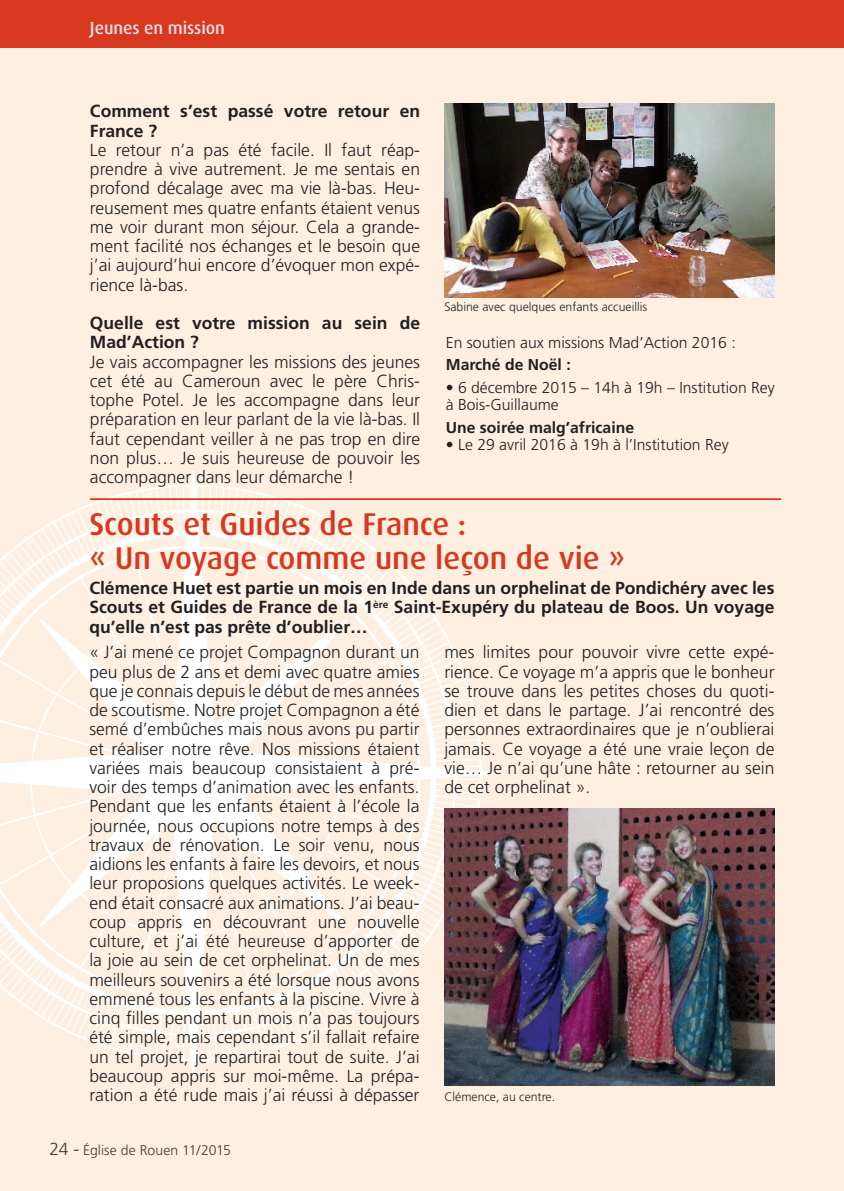
<style>
.page{position:relative;width:844px;height:1191px;background:#fff}
.page>*{position:absolute;margin:0;border:0;box-sizing:border-box;transform-origin:0 0}
.t1{font:500 31.5px/33.2px "Dax";color:#d8381e}
.t2{font:300 17.5px/19.2px "Frutiger";color:#231f20;text-align:justify}
.t3{font:700 17.5px/19.2px "Frutiger";color:#231f20}
.t4{font:500 17.5px "Dax";letter-spacing:-.005em;color:#e1dee5}
.t5{font:300 15.75px/17.5px "Frutiger";color:#231f20}
.t6{font:700 15.75px "Frutiger";color:#231f20}
.t7{font:300 14px "Frutiger";letter-spacing:.005em;color:#231f20}
.t8{font:300 12.25px "Frutiger";color:#231f20}
.s1{font-size:17.5px}
</style>
<div class="page">
<div style="left:0;top:47px;width:843px;height:1144px;background:#feefe1"></div>
<div style="left:50px;top:1142px;width:28px;height:12px;background:#feefe1"></div>
<div style="left:79px;top:1142px;width:151px;height:15px;background:#feefe1"></div>
<svg style="left:0;top:470px;width:496px;height:605px"></svg>
<div style="left:0;top:0;width:843px;height:47px;background:#d8381e"></div>
<img style="left:444px;top:809px;width:330px;height:276px">
<img style="left:444px;top:104px;width:330px;height:194px">
<hr style="left:90px;top:498px;width:690px;height:2px;background:#d8381e">
<p class="t4" style="left:90px;top:18px;width:136px">Jeunes en mission</p>
<p class="t3" style="left:90px;top:102px;width:331px">Comment s’est passé votre retour en<br>France ?</p>
<p class="t2" style="left:90px;top:140px;width:331px">Le retour n’a pas été facile. Il faut réap&shy;prendre à vive autrement. Je me sentais en profond décalage avec ma vie là-bas. Heu&shy;reusement mes quatre enfants étaient venus me voir durant mon séjour. Cela a grande&shy;ment facilité nos échanges et le besoin que j’ai aujourd’hui encore d’évoquer mon expé&shy;rience là-bas.</p>
<p class="t3" style="left:90px;top:313px;width:331px">Quelle est votre mission au sein de<br>Mad’Action ?</p>
<p class="t2" style="left:90px;top:352px;width:331px">Je vais accompagner les missions des jeunes cet été au Cameroun avec le père Chris&shy;tophe Potel. Je les accompagne dans leur préparation en leur parlant de la vie là-bas. Il faut cependant veiller à ne pas trop en dire non plus… Je suis heureuse de pouvoir les accompagner dans leur démarche !</p>
<p class="t8" style="left:444px;top:300px;width:204px">Sabine avec quelques enfants accueillis</p>
<p class="t5" style="left:445px;top:334px;width:291px">En soutien aux missions Mad’Action 2016 :</p>
<p class="t6" style="left:445px;top:355px;width:126px">Marché de Noël :</p>
<p class="t5" style="left:445px;top:379px;width:330px">• 6 décembre 2015 – 14h à 19h – Institution Rey à Bois-Guillaume</p>
<p class="t6" style="left:445px;top:418px;width:190px">Une soirée malg’africaine</p>
<p class="t5" style="left:445px;top:436px;width:284px">• Le 29 avril 2016 à 19h à l’Institution Rey</p>
<h1 class="t1" style="left:89px;top:508px;width:537px">Scouts et Guides de France :<br>« Un voyage comme une leçon de vie »</h1>
<p class="t3" style="left:89px;top:578px;width:686px;text-align:justify">Clémence Huet est partie un mois en Inde dans un orphelinat de Pondichéry avec les Scouts et Guides de France de la 1<sup>ère</sup> Saint-Exupéry du plateau de Boos. Un voyage qu’elle n’est pas prête d’oublier…</p>
<p class="t2" style="left:89px;top:643px;width:331px">« J’ai mené ce projet Compagnon durant un peu plus de 2 ans et demi avec quatre amies que je connais depuis le début de mes années de scoutisme. Notre projet Compagnon a été semé d’embûches mais nous avons pu partir et réaliser notre rêve. Nos missions étaient variées mais beaucoup consistaient à pré&shy;voir des temps d’animation avec les enfants.<br>Pendant que les enfants étaient à l’école la journée, nous occupions notre temps à des travaux de rénovation. Le soir venu, nous aidions les enfants à faire les devoirs, et nous leur proposions quelques activités. Le week&shy;end était consacré aux animations. J’ai beau&shy;coup appris en découvrant une nouvelle culture, et j’ai été heureuse d’apporter de la joie au sein de cet orphelinat. Un de mes meilleurs souvenirs a été lorsque nous avons emmené tous les enfants à la piscine. Vivre à cinq filles pendant un mois n’a pas toujours été simple, mais cependant s’il fallait refaire un tel projet, je repartirai tout de suite. J’ai beaucoup appris sur moi-même. La prépa&shy;ration a été rude mais j’ai réussi à dépasser</p>
<p class="t2" style="left:444px;top:643px;width:331px">mes limites pour pouvoir vivre cette expé&shy;rience. Ce voyage m’a appris que le bonheur se trouve dans les petites choses du quoti&shy;dien et dans le partage. J’ai rencontré des personnes extraordinaires que je n’oublierai jamais. Ce voyage a été une vraie leçon de vie… Je n’ai qu’une hâte : retourner au sein de cet orphelinat ».</p>
<p class="t8" style="left:444px;top:1089px;width:112px">Clémence, au centre.</p>
<p class="t7" style="left:50px;top:1141px;width:183px"><span class="s1">24 -</span> Église de Rouen 11/2015</p>
</div>
